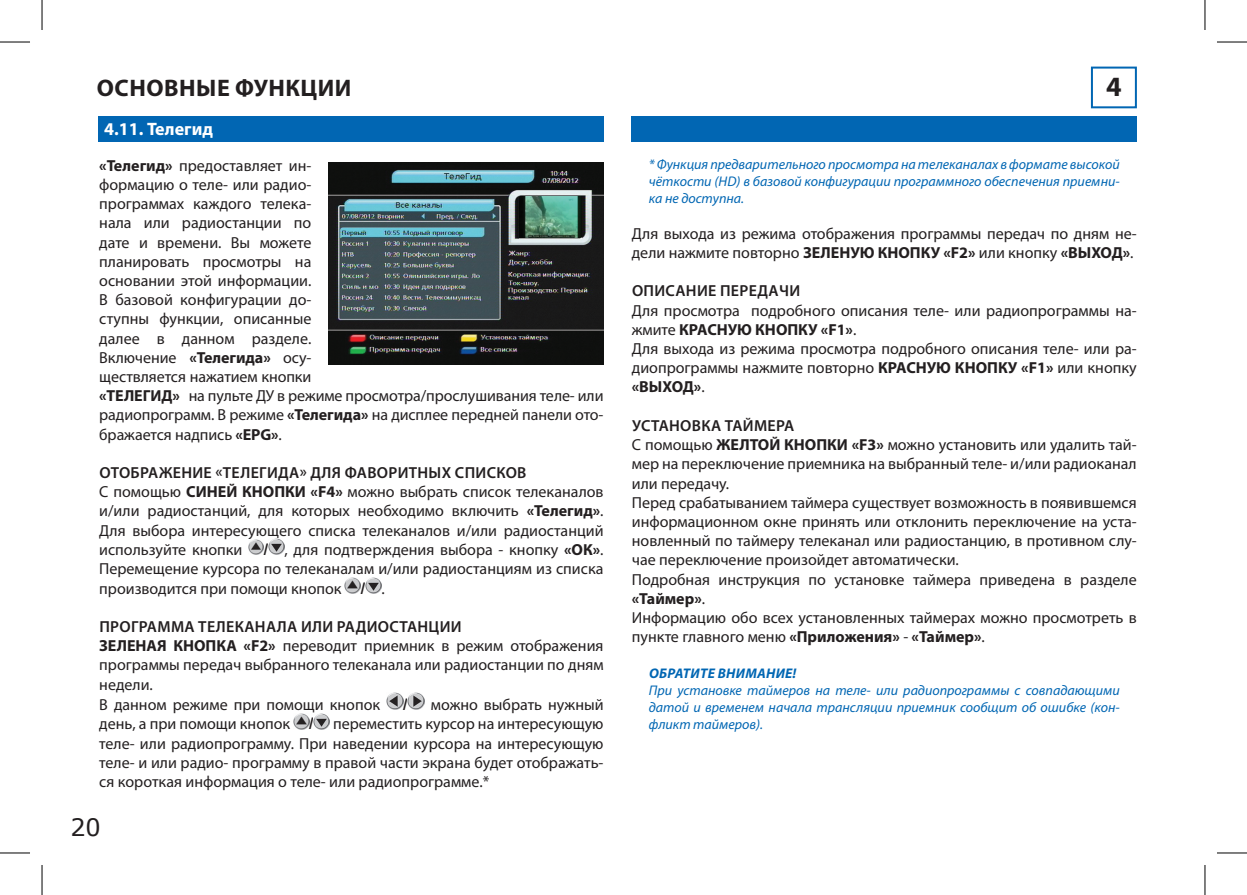
<style>
.page{position:relative;width:1247px;height:895px;background:#fff}
.page>*{position:absolute;margin:0;border:0;box-sizing:border-box;transform-origin:0 0}
.t1{font:700 28px "Myriad Pro";color:#231f20}
.t2{font:700 24px "Myriad Pro";letter-spacing:.02em;color:#231f20}
.t3{font:24px "Verdana";color:#231f20}
.t4{font:700 18px "Myriad Pro";color:#fff}
.t5{font:16px/19.2px "Myriad Pro";color:#231f20}
.t6{font:600 16px "Myriad Pro";letter-spacing:.105em;color:#231f20}
.t7{font:700 16px "Myriad Pro";color:#231f20}
.t8{font:600 16px "Myriad Pro";letter-spacing:.085em;color:#231f20}
.t9{font:700 16px "Arial";color:#231f20}
.t10{font:italic 14px/16.8px "Myriad Pro";color:#0166b3;text-align:justify}
.t11{font:italic 700 14px "Myriad Pro";letter-spacing:.02em;color:#0166b3}
.s1{font-weight:700}
.s2{font-family:"Arial";font-weight:700}
.s3{font-weight:400}
.s4{font-weight:600}
</style>
<div class="page">
<div style="left:98px;top:116px;width:505px;height:26px;background:#0166b3"></div>
<div style="left:631px;top:116px;width:505px;height:26px;background:#0166b3"></div>
<div style="left:1090px;top:67px;width:46px;height:41px;border:2px solid #0166b3"></div>
<img style="left:248px;top:539px;width:16px;height:16px">
<img style="left:268px;top:539px;width:16px;height:16px">
<img style="left:345px;top:578px;width:15px;height:15px">
<img style="left:365px;top:577px;width:16px;height:16px">
<img style="left:386px;top:693px;width:17px;height:17px">
<img style="left:407px;top:693px;width:17px;height:17px">
<img style="left:293px;top:713px;width:16px;height:16px">
<img style="left:314px;top:713px;width:16px;height:16px">
<img style="left:329px;top:162px;width:274px;height:202px">
<img style="left:519px;top:196px;width:62px;height:42px">
<hr style="left:0;top:42px;width:30px;height:1px;background:#000">
<hr style="left:1216px;top:42px;width:30px;height:1px;background:#000">
<hr style="left:0;top:852px;width:30px;height:1px;background:#000">
<hr style="left:1216px;top:852px;width:30px;height:1px;background:#000">
<hr style="left:42px;top:0;width:1px;height:30px;background:#000">
<hr style="left:42px;top:865px;width:1px;height:30px;background:#000">
<hr style="left:1204px;top:0;width:1px;height:30px;background:#000">
<hr style="left:1204px;top:865px;width:1px;height:30px;background:#000">
<h2 class="t2" style="left:97px;top:73px;width:18px">ОСНО</h2>
<h2 class="t2" style="left:164px;top:73px;width:170px">ВНЫЕ ФУНКЦИИ</h2>
<p class="t4" style="left:104px;top:118px;width:110px">4.11. Телегид</p>
<p class="t5" style="left:99px;top:155px;width:505px"><span class="s1">«Телегид»</span> предоставляет ин-<br>формацию о теле- или радио-<br>программах каждого телека-<br>нала или радиостанции по<br>дате и времени. Вы можете<br>планировать просмотры на<br>основании этой информации.<br>В базовой конфигурации до-<br>ступны функции, описанные<br>далее в данном разделе.<br>Включение <span class="s1">«Телегида»</span> осу-<br>ществляется нажатием кнопки<br><span class="s1">«ТЕЛЕГИД»</span> на пульте ДУ в режиме просмотра/прослушивания теле- или радиопрограмм. В режиме <span class="s1">«Телегида»</span> на дисплее передней панели ото&shy;бражается надпись <span class="s1">«EPG»</span>.</p>
<p class="t8" style="left:99px;top:462px;width:134px">Отображение «ТЕЛЕ</p>
<p class="t6" style="left:259px;top:462px;width:269px">ГИДА» для фаворитных списков</p>
<p class="t5" style="left:99px;top:482px;width:98px">С помощью <span class="s1">СИНЕ</span></p>
<p class="t5" style="left:99px;top:482px;width:506px;text-align:justify;text-indent:127px"><span class="s1">Й КНОПКИ «F4»</span> можно выбрать список телеканалов и/или радиостанций, для которых необходимо включить <span class="s1">«Телегид»</span>.<br>Для выбора интересующего списка телеканалов и/или радиостанций используйте кнопки</p>
<p class="t5" style="left:99px;top:540px;width:505px;text-align:justify;text-indent:165px"><span class="s2">/</span> , для подтверждения выбора - кнопку <span class="s1">«ОК»</span>.<br>Перемещение курсора по телеканалам и/или радиостанциям из списка производится при помощи кнопок <span class="s2">/</span> .</p>
<p class="t6" style="left:99px;top:616px;width:364px">Программа телеканала или радиостанции</p>
<p class="t7" style="left:99px;top:635px;width:39px">ЗЕЛЕНА</p>
<p class="t5" style="left:99px;top:636px;width:506px;text-indent:58px"><span class="s1">Я КНОПКА «F2»</span> переводит приемник в режим отображения программы передач выбранного телеканала или радиостанции по дням недели.<br>В данном режиме при помощи кнопок</p>
<p class="t9" style="left:403px;top:693px;width:6px">/</p>
<p class="t5" style="left:99px;top:694px;width:506px;text-align:justify;text-indent:331px">можно выбрать нужный день, а при помощи кнопок <span class="s2">/</span> переместить курсор на интересующую теле- или радиопрограмму. При наведении курсора на интересующую теле- и или радио- программу в правой части экрана будет отображать&shy;ся короткая информация о теле- или радиопрограмме.*</p>
<h2 class="t3" style="left:70px;top:810px;width:32px">20</h2>
<h1 class="t1" style="left:1106px;top:69px;width:17px">4</h1>
<p class="t10" style="left:648px;top:156px;width:472px">* Функция предварительного просмотра на телеканалах в формате высокой чёткости (HD) в базовой конфигурации программного обеспечения приемни&shy;ка не доступна.</p>
<p class="t5" style="left:631px;top:224px;width:506px">Для выхода из режима отображения программы передач по дням не&shy;дели нажмите повторно <span class="s1">ЗЕЛЕНУЮ КНОПКУ «F2»</span> или кнопку <span class="s1">«ВЫХОД»</span>.</p>
<p class="t8" style="left:632px;top:281px;width:170px">Описание передачи</p>
<p class="t5" style="left:631px;top:300px;width:506px">Для просмотра подробного описания теле- или радиопрограммы на&shy;жмите <span class="s1">КРАСН</span></p>
<p class="t5" style="left:631px;top:320px;width:506px;text-indent:96px"><span class="s1">УЮ КНОПКУ «F1»</span>.<br>Для выхода из режима просмотра подробного описания теле- или ра&shy;диопрограммы нажмите повторно <span class="s1">КРАСН</span></p>
<p class="t7" style="left:926px;top:357px;width:211px">УЮ КНОПКУ «F1» <span class="s3">или кнопку</span></p>
<p class="t7" style="left:631px;top:377px;width:74px">«ВЫХОД»<span class="s3">.</span></p>
<p class="t5" style="left:631px;top:416px;width:506px"><span class="s4">Установка таймера<br></span>С помощью <span class="s1">ЖЕЛТОЙ КНОПКИ «F3»</span> можно установить или удалить тай&shy;мер на переключение приемника на выбранный теле- и/или радиоканал или передачу.<br>Перед срабатыванием таймера существует возможность в появившемся информационном окне принять или отклонить переключение на уста&shy;новленный по таймеру телеканал или радиостанцию, в противном слу&shy;чае переключение произойдет автоматически.<br>Подробная инструкция по установке таймера приведена в разделе <span class="s1">«Таймер»</span>.<br>Информацию обо всех установленных таймерах можно просмотреть в пункте главного меню <span class="s1">«Приложения»</span> - <span class="s1">«Таймер»</span>.</p>
<p class="t11" style="left:649px;top:664px;width:149px">ОБРАТИТЕ ВНИМАНИЕ!</p>
<p class="t10" style="left:648px;top:681px;width:472px">При установке таймеров на теле- или радиопрограммы с совпадающими датой и временем начала трансляции приемник сообщит об ошибке (кон&shy;фликт таймеров).</p>
</div>
